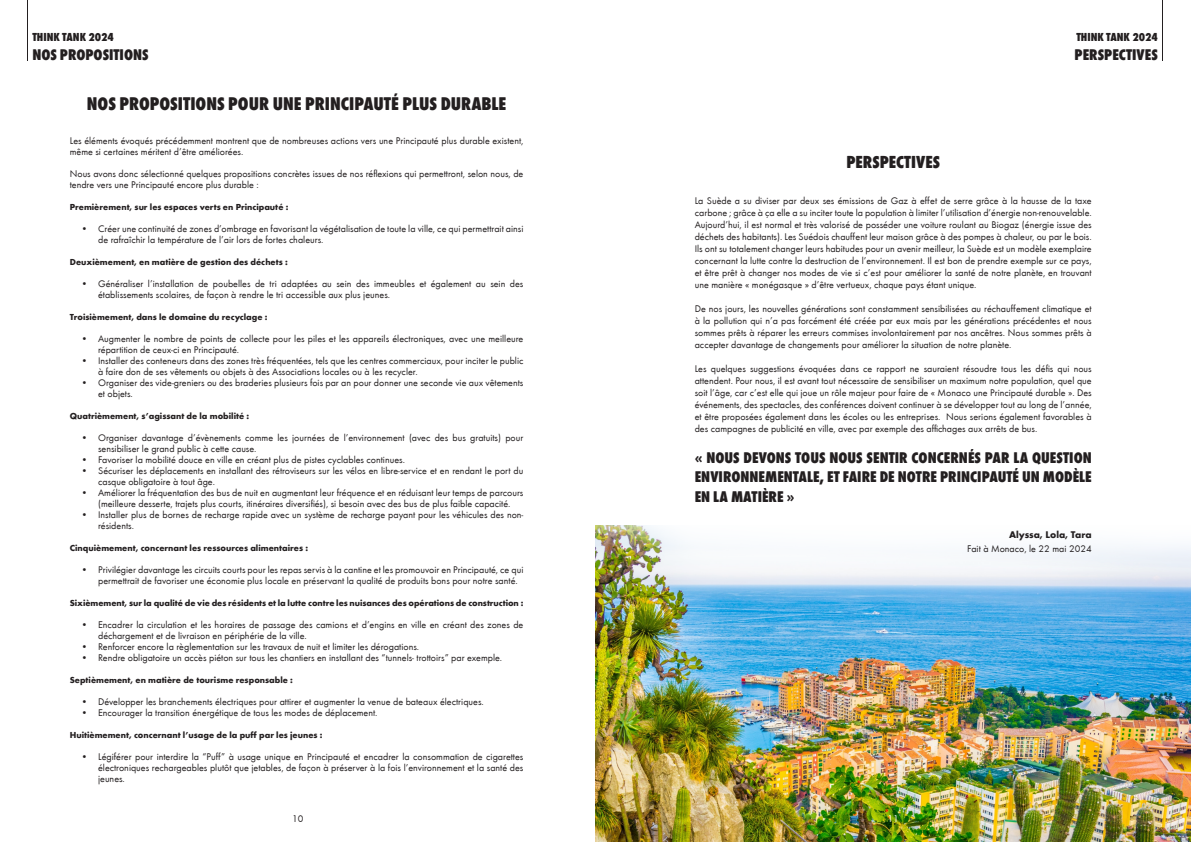
<style>
.page{position:relative;width:1191px;height:842px;background:#fff}
.page>*{position:absolute;margin:0;border:0;box-sizing:border-box;transform-origin:0 0}
.pagina{font:800 19px "Futura Round Cond";color:#231f20}
.pagina-2{font:800 18px "Futura Round Cond";color:#231f20}
.pagina-3{font:800 16px/19.2px "Futura Round Cond";color:#231f20;text-align:justify}
.pagina-4{font:800 12px "Futura Round Cond";color:#231f20}
.pagina-5{font:10px/11px "Futura Round";color:#231f20}
.t1{font:700 10px "Futura Round";color:#231f20}
.t2{font:10px "Futura Round";color:#fff}
.pagina-6{font:700 9px "Futura Round";color:#231f20}
</style>
<div class="page">
<img style="left:595px;top:526px;width:596px;height:316px">
<hr style="left:28px;top:0;width:1px;height:60px;background:#231f20">
<hr style="left:1162px;top:0;width:1px;height:60px;background:#231f20">
<p class="pagina-4" style="left:32px;top:29px;width:83px">THINK TANK 2024</p>
<p class="pagina-3" style="left:32px;top:45px;width:118px">NOS PROPOSITIONS</p>
<p class="pagina" style="left:87px;top:90px;width:421px">NOS PROPOSITIONS POUR UNE PRINCIPAUTÉ PLUS DURABLE</p>
<p class="pagina-5" style="left:70px;top:134px;width:455px">Les éléments évoqués précédemment montrent que de nombreuses actions vers une Principauté plus durable existent, même si certaines méritent d’être améliorées.</p>
<p class="pagina-5" style="left:70px;top:167px;width:455px">Nous avons donc sélectionné quelques propositions concrètes issues de nos réflexions qui permettront, selon nous, de tendre vers une Principauté encore plus durable :</p>
<p class="pagina-6" style="left:70px;top:200px;width:220px">Premièrement, sur les espaces verts en Principauté :</p>
<p class="pagina-5" style="left:98px;top:222px;width:427px;text-indent:-17px">• Créer une continuité de zones d’ombrage en favorisant la végétalisation de toute la ville, ce qui permettrait ainsi de rafraîchir la température de l’air lors de fortes chaleurs.</p>
<p class="pagina-6" style="left:70px;top:255px;width:219px">Deuxièmement, en matière de gestion des déchets :</p>
<p class="pagina-5" style="left:98px;top:277px;width:427px;text-indent:-17px">• Généraliser l’installation de poubelles de tri adaptées au sein des immeubles et également au sein des établissements scolaires, de façon à rendre le tri accessible aux plus jeunes.</p>
<p class="pagina-6" style="left:70px;top:310px;width:199px">Troisièmement, dans le domaine du recyclage :</p>
<p class="pagina-5" style="left:98px;top:332px;width:427px;text-indent:-17px">• Augmenter le nombre de points de collecte pour les piles et les appareils électroniques, avec une meilleure répartition de ceux-ci en Principauté.</p>
<p class="pagina-5" style="left:98px;top:354px;width:427px;text-indent:-17px">• Installer des conteneurs dans des zones très fréquentées, tels que les centres commerciaux, pour inciter le public à faire don de ses vêtements ou objets à des Associations locales ou à les recycler.</p>
<p class="pagina-5" style="left:98px;top:376px;width:427px;text-indent:-17px">• Organiser des vide-greniers ou des braderies plusieurs fois par an pour donner une seconde vie aux vêtements et objets.</p>
<p class="pagina-6" style="left:70px;top:409px;width:181px">Quatrièmement, s’agissant de la mobilité :</p>
<p class="pagina-5" style="left:98px;top:431px;width:427px;text-indent:-17px">• Organiser davantage d’évènements comme les journées de l’environnement (avec des bus gratuits) pour sensibiliser le grand public à cette cause.</p>
<p class="pagina-5" style="left:81px;top:453px;width:325px">• Favoriser la mobilité douce en ville en créant plus de pistes cyclables continues.</p>
<p class="pagina-5" style="left:98px;top:464px;width:427px;text-indent:-17px">• Sécuriser les déplacements en installant des rétroviseurs sur les vélos en libre-service et en rendant le port du casque obligatoire à tout âge.</p>
<p class="pagina-5" style="left:81px;top:486px;width:444px;text-align:center">• Améliorer la fréquentation des bus de nuit en augmentant leur fréquence et en réduisant leur temps de parcours (meilleure desserte, trajets plus courts, itinéraires diversifiés), si besoin avec des bus de plus faible capacité.</p>
<p class="pagina-5" style="left:98px;top:508px;width:427px;text-indent:-17px">• Installer plus de bornes de recharge rapide avec un système de recharge payant pour les véhicules des non&shy;résidents.</p>
<p class="pagina-6" style="left:70px;top:541px;width:240px">Cinquièmement, concernant les ressources alimentaires :</p>
<p class="pagina-5" style="left:98px;top:563px;width:427px;text-indent:-17px">• Privilégier davantage les circuits courts pour les repas servis à la cantine et les promouvoir en Principauté, ce qui permettrait de favoriser une économie plus locale en préservant la qualité de produits bons pour notre santé.</p>
<p class="pagina-6" style="left:70px;top:596px;width:455px">Sixièmement, sur la qualité de vie des résidents et la lutte contre les nuisances des opérations de construction :</p>
<p class="pagina-5" style="left:98px;top:618px;width:427px;text-indent:-17px">• Encadrer la circulation et les horaires de passage des camions et d’engins en ville en créant des zones de déchargement et de livraison en périphérie de la ville.</p>
<p class="pagina-5" style="left:81px;top:640px;width:339px">• Renforcer encore la règlementation sur les travaux de nuit et limiter les dérogations.</p>
<p class="pagina-5" style="left:81px;top:651px;width:422px">• Rendre obligatoire un accès piéton sur tous les chantiers en installant des “tunnels- trottoirs” par exemple.</p>
<p class="pagina-6" style="left:70px;top:673px;width:225px">Septièmement, en matière de tourisme responsable :</p>
<p class="pagina-5" style="left:81px;top:695px;width:404px">• Développer les branchements électriques pour attirer et augmenter la venue de bateaux électriques.</p>
<p class="pagina-5" style="left:81px;top:706px;width:298px">• Encourager la transition énergétique de tous les modes de déplacement.</p>
<p class="pagina-6" style="left:70px;top:728px;width:254px">Huitièmement, concernant l’usage de la puff par les jeunes :</p>
<p class="pagina-5" style="left:98px;top:750px;width:427px;text-align:justify;text-indent:-17px">• Légiférer pour interdire la “Puff” à usage unique en Principauté et encadrer la consommation de cigarettes électroniques rechargeables plutôt que jetables, de façon à préserver à la fois l’environnement et la santé des jeunes.</p>
<p class="pagina-5" style="left:292px;top:812px;width:13px">10</p>
<p class="pagina-4" style="left:1076px;top:29px;width:83px">THINK TANK 2024</p>
<p class="pagina-3" style="left:1074px;top:45px;width:85px">PERSPECTIVES</p>
<p class="pagina-2" style="left:846px;top:149px;width:95px">PERSPECTIVES</p>
<p class="pagina-5" style="left:694px;top:194px;width:398px;line-height:12px;text-align:justify">La Suède a su diviser par deux ses émissions de Gaz à effet de serre grâce à la hausse de la taxe carbone ; grâce à ça elle a su inciter toute la population à limiter l’utilisation d’énergie non-renouvelable.<br>Aujourd’hui, il est normal et très valorisé de posséder une voiture roulant au Biogaz (énergie issue des déchets des habitants). Les Suédois chauffent leur maison grâce à des pompes à chaleur, ou par le bois.<br>Ils ont su totalement changer leurs habitudes pour un avenir meilleur, la Suède est un modèle exemplaire concernant la lutte contre la destruction de l’environnement. Il est bon de prendre exemple sur ce pays, et être prêt à changer nos modes de vie si c’est pour améliorer la santé de notre planète, en trouvant une manière « monégasque » d’être vertueux, chaque pays étant unique.</p>
<p class="pagina-5" style="left:694px;top:302px;width:398px;line-height:12px;text-align:justify">De nos jours, les nouvelles générations sont constamment sensibilisées au réchauffement climatique et à la pollution qui n’a pas forcément été créée par eux mais par les générations précédentes et nous sommes prêts à réparer les erreurs commises involontairement par nos ancêtres. Nous sommes prêts à accepter davantage de changements pour améliorer la situation de notre planète.</p>
<p class="pagina-5" style="left:694px;top:362px;width:398px;line-height:12px;text-align:justify">Les quelques suggestions évoquées dans ce rapport ne sauraient résoudre tous les défis qui nous attendent. Pour nous, il est avant tout nécessaire de sensibiliser un maximum notre population, quel que soit l’âge, car c’est elle qui joue un rôle majeur pour faire de « Monaco une Principauté durable ». Des événements, des spectacles, des conférences doivent continuer à se développer tout au long de l’année, et être proposées également dans les écoles ou les entreprises. Nous serions également favorables à des campagnes de publicité en ville, avec par exemple des affichages aux arrêts de bus.</p>
<p class="pagina-3" style="left:694px;top:448px;width:398px">« NOUS DEVONS TOUS NOUS SENTIR CONCERNÉS PAR LA QUESTION ENVIRONNEMENTALE, ET FAIRE DE NOTRE PRINCIPAUTÉ UN MODÈLE EN LA MATIÈRE »</p>
<p class="t1" style="left:1009px;top:527px;width:84px">Alyssa, Lola, Tara</p>
<p class="pagina-5" style="left:967px;top:542px;width:126px">Fait à Monaco, le 22 mai 2024</p>
<p class="t2" style="left:887px;top:811px;width:13px">11</p>
</div>
